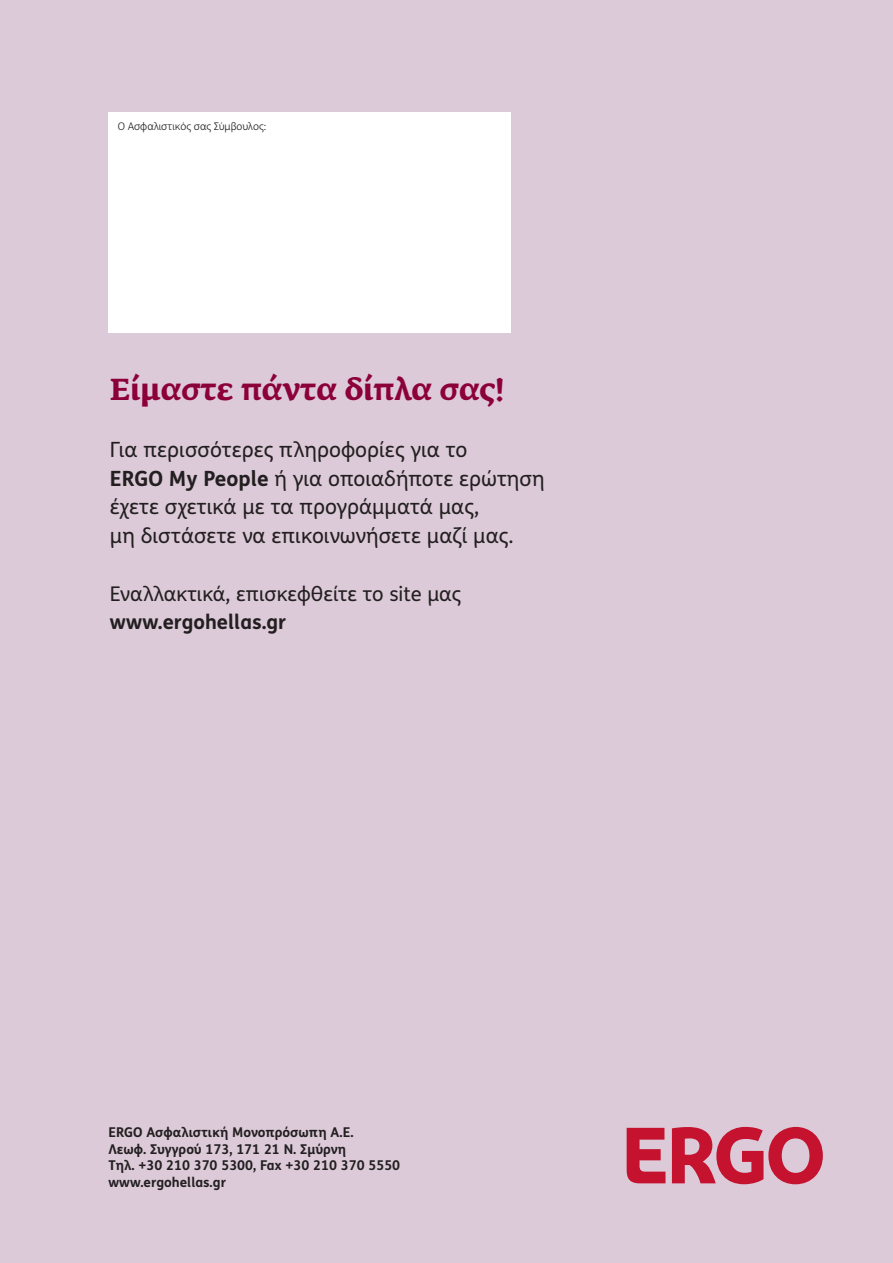
<style>
.page{position:relative;width:893px;height:1263px;background:#dccad9}
.page>*{position:absolute;margin:0;border:0;box-sizing:border-box;transform-origin:0 0}
.Subline_FS_Me_Light{font:700 30px "Fedra Serif A Pro";color:#8c003a}
.Subline_FS_Me_Bold_9{font:21px/28.5px "FS Me Pro";color:#231f20}
.Subline_FS_Me_Light-2{font:20.25px "FS Me Pro";color:#231f20}
.Subline_FS_Me_Light-3{font:700 20.25px "FS Me Pro";color:#231f20}
.t1{font:700 13.5px "FS Me Pro";color:#231f20}
.Copy_FS_Me_Light_7pt{font:300 10.5px "FS Me Pro";color:#231f20}
.s1{font-weight:700}
</style>
<div class="page">
<svg style="left:672px;top:1127px;width:151px;height:57px"></svg>
<svg style="left:627px;top:1128px;width:38px;height:55px"></svg>
<div style="left:108px;top:113px;width:403px;height:220px;background:#fff"></div>
<p class="Copy_FS_Me_Light_7pt" style="left:118px;top:119px;width:150px">Ο Ασφαλιστικός σας Σύμβουλος:</p>
<p class="Subline_FS_Me_Light" style="left:110px;top:372px;width:396px">Είμαστε πάντα δίπλα σας!</p>
<p class="Subline_FS_Me_Bold_9" style="left:110px;top:435px;width:359px">Για περισσότερες πληροφορίες για το</p>
<p class="Subline_FS_Me_Bold_9" style="left:110px;top:464px;width:436px"><span class="s1">ERGO My People</span> ή για οποιαδήποτε ερώτηση έχετε σχετικά µε τα προγράµµατά µας,</p>
<p class="Subline_FS_Me_Bold_9" style="left:110px;top:521px;width:405px">µη διστάσετε να επικοινωνήσετε µαζί µας.</p>
<p class="Subline_FS_Me_Light-2" style="left:110px;top:580px;width:353px">Εναλλακτικά, επισκεφθείτε το site μας</p>
<p class="Subline_FS_Me_Light-3" style="left:110px;top:606px;width:178px">www.ergohellas.gr</p>
<p class="t1" style="left:108px;top:1122px;width:247px">ERGO Ασφαλιστική Μονοπρόσωπη Α.Ε.</p>
<p class="t1" style="left:108px;top:1138px;width:239px">Λεωφ. Συγγρού 173, 171 21 Ν. Σμύρνη</p>
<p class="t1" style="left:108px;top:1155px;width:293px">Τηλ. +30 210 370 5300, Fax +30 210 370 5550</p>
<p class="t1" style="left:108px;top:1171px;width:119px">www.ergohellas.gr</p>
</div>
